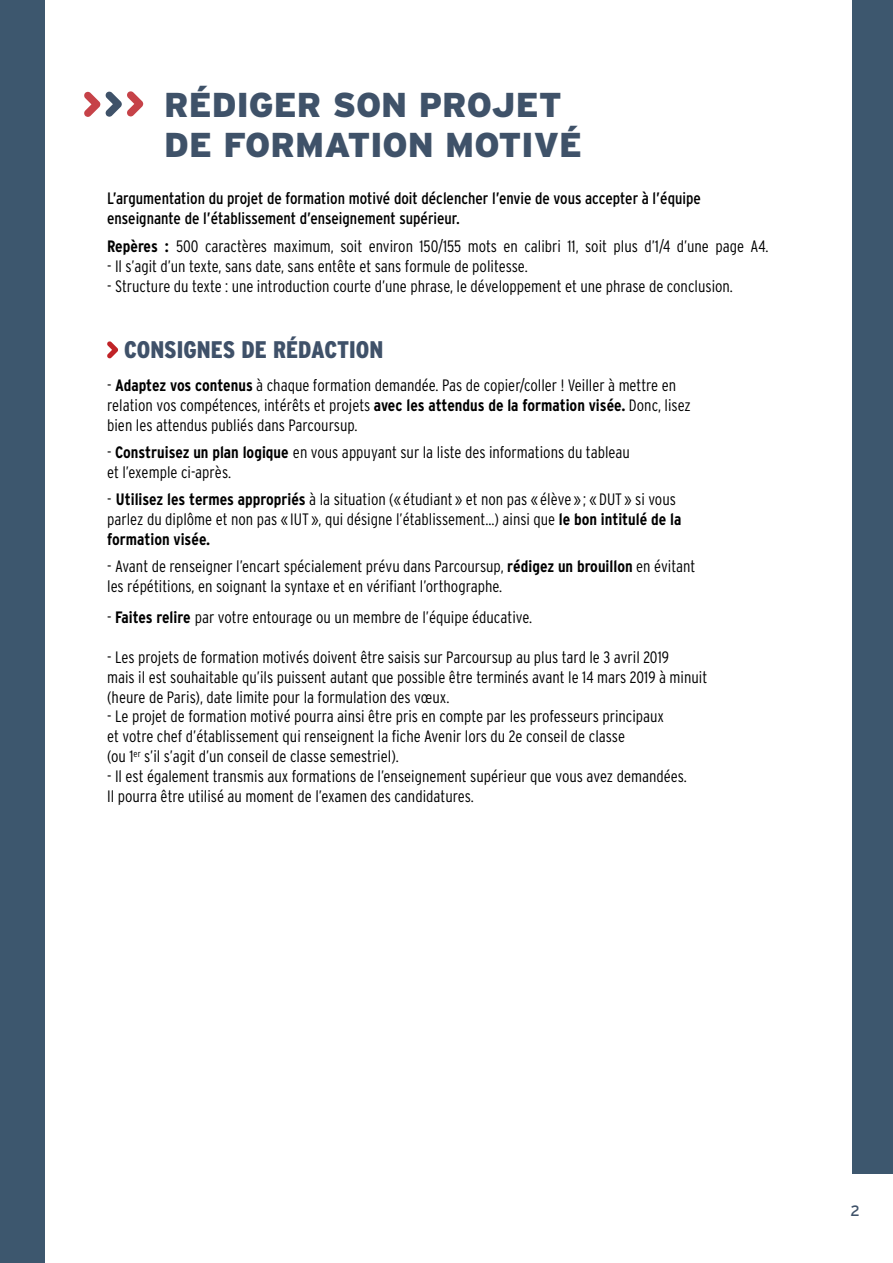
<style>
.page{position:relative;width:893px;height:1263px;background:#fff}
.page>*{position:absolute;margin:0;border:0;box-sizing:border-box;transform-origin:0 0}
.t1{font:900 34.5px/40.5px "Interstate";color:#3f5269}
.t2{font:900 condensed 24px "Interstate";color:#3f5169}
.t3{font:300 condensed 16.5px/19.8px "Interstate";color:#000}
.t4{font:condensed 16.5px/19.8px "Interstate";color:#000}
.t5{font:15px "Interstate";color:#3f5269}
.s1{font-weight:700}
</style>
<div class="page">
<svg style="left:107px;top:341px;width:11px;height:17px"></svg>
<div style="left:0;top:0;width:45px;height:1263px;background:#3d576e"></div>
<div style="left:853px;top:0;width:40px;height:1174px;background:#3d576e"></div>
<svg style="left:84px;top:91px;width:59px;height:26px"></svg>
<h1 class="t1" style="left:164px;top:84px;width:419px">RÉDIGER SON PROJET<br>DE FORMATION MOTIVÉ</h1>
<p class="t4" style="left:107px;top:188px;width:595px">L’argumentation du projet de formation motivé doit déclencher l’envie de vous accepter à l’équipe enseignante de l’établissement d’enseignement supérieur.</p>
<p class="t3" style="left:107px;top:237px;width:663px"><span class="s1">Repères :</span> 500 caractères maximum, soit environ 150/155 mots en calibri 11, soit plus d’1/4 d’une page A4.</p>
<p class="t3" style="left:107px;top:256px;width:422px">- Il s’agit d’un texte, sans date, sans entête et sans formule de politesse.</p>
<p class="t3" style="left:107px;top:276px;width:627px">- Structure du texte : une introduction courte d’une phrase, le développement et une phrase de conclusion.</p>
<h2 class="t2" style="left:124px;top:335px;width:261px">CONSIGNES DE RÉDACTION</h2>
<p class="t3" style="left:107px;top:375px;width:585px">- <span class="s1">Adaptez vos contenus</span> à chaque formation demandée. Pas de copier/coller ! Veiller à mettre en relation vos compétences, intérêts et projets <span class="s1">avec les attendus de la formation visée.</span> Donc, lisez bien les attendus publiés dans Parcoursup.</p>
<p class="t3" style="left:107px;top:442px;width:524px">- <span class="s1">Construisez un plan logique</span> en vous appuyant sur la liste des informations du tableau et l’exemple ci-après.</p>
<p class="t3" style="left:107px;top:489px;width:576px">- <span class="s1">Utilisez les termes appropriés</span> à la situation (« étudiant » et non pas « élève » ; « DUT » si vous parlez du diplôme et non pas « IUT », qui désigne l’établissement…) ainsi que <span class="s1">le bon intitulé de la formation visée.</span></p>
<p class="t3" style="left:107px;top:556px;width:590px">- Avant de renseigner l’encart spécialement prévu dans Parcoursup, <span class="s1">rédigez un brouillon</span> en évitant les répétitions, en soignant la syntaxe et en vérifiant l’orthographe.</p>
<p class="t3" style="left:107px;top:608px;width:427px">- <span class="s1">Faites relire</span> par votre entourage ou un membre de l’équipe éducative.</p>
<p class="t3" style="left:107px;top:647px;width:602px">- Les projets de formation motivés doivent être saisis sur Parcoursup au plus tard le 3 avril 2019<br>mais il est souhaitable qu’ils puissent autant que possible être terminés avant le 14 mars 2019 à minuit (heure de Paris), date limite pour la formulation des vœux.</p>
<p class="t3" style="left:107px;top:707px;width:558px">- Le projet de formation motivé pourra ainsi être pris en compte par les professeurs principaux et votre chef d’établissement qui renseignent la fiche Avenir lors du 2e conseil de classe<br>(ou 1<sup>er</sup> s’il s’agit d’un conseil de classe semestriel).</p>
<p class="t3" style="left:107px;top:766px;width:581px">- Il est également transmis aux formations de l’enseignement supérieur que vous avez demandées.<br>Il pourra être utilisé au moment de l’examen des candidatures.</p>
<p class="t5" style="left:850px;top:1202px;width:11px">2</p>
</div>
